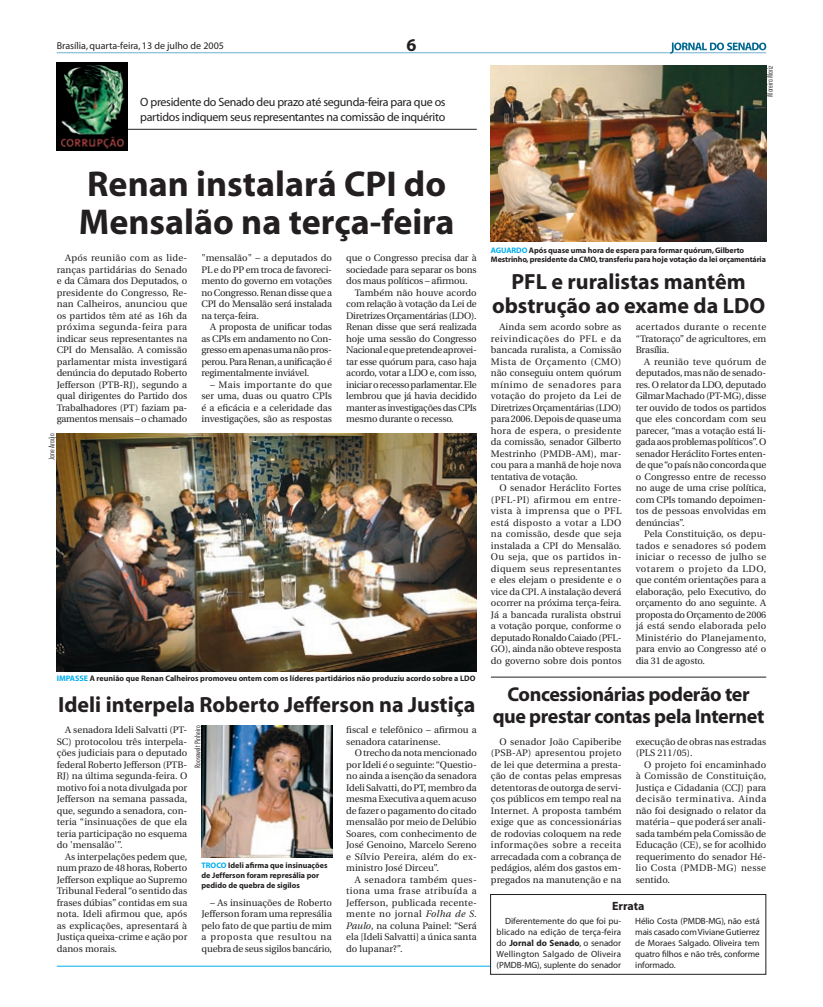
<style>
.page{position:relative;width:823px;height:1007px;background:#fff}
.page>*{position:absolute;margin:0;border:0;box-sizing:border-box;transform-origin:0 0}
.t1{font:700 36px/38px "Myriad";color:#231f20}
.t2{font:700 22px/24px "Myriad";color:#231f20;text-align:center}
.t3{font:700 20px/22px "Myriad";letter-spacing:-.02em;color:#231f20;text-align:center}
.t4{font:700 18px "Myriad";color:#231f20}
.t5{font:12px/14.4px "Myriad";letter-spacing:-.025em;color:#231f20}
.t6{font:700 12px "Myriad";color:#231f20}
.t7{font:10px "Myriad";color:#231f20}
.t8{font:9.5px/11.5px "Utopia";letter-spacing:-.01em;color:#231f20;text-align:justify}
.t9{font:9.5px "Utopia";letter-spacing:-.03em;color:#231f20}
.t10{font:9.5px "Utopia";letter-spacing:-.035em;color:#231f20}
.t11{font:9px/10.8px "Myriad";letter-spacing:-.01em;color:#231f20;text-align:justify}
.t12{font:700 8px/9.6px "Myriad";letter-spacing:-.005em;color:#231f20}
.t13{font:300 condensed 8px "Futura BT";color:#231f20}
.s1{color:#00aeef}
.s2{font-style:italic}
.s3{font-weight:700}
</style>
<div class="page">
<svg style="left:57px;top:43px;width:708px;height:11px"></svg>
<hr style="left:57px;top:965px;width:708px;height:1px;background:#00aeef">
<hr style="left:123px;top:129px;width:353px;height:1px;background:#231f20">
<img style="left:57px;top:62px;width:71px;height:88px">
<div style="left:490px;top:894px;width:275px;height:80px;background:#fff"></div>
<div style="left:490px;top:894px;width:275px;height:80px;border:1px solid #231f20"></div>
<img style="left:57px;top:434px;width:419px;height:237px">
<img style="left:202px;top:725px;width:130px;height:132px">
<img style="left:490px;top:66px;width:275px;height:176px">
<hr style="left:490px;top:676px;width:275px;height:1px;background:#231f20">
<p class="t7" style="left:57px;top:41px;width:168px">Brasília, quarta-feira, 13 de julho de 2005</p>
<h3 class="t4" style="left:406px;top:36px;width:11px">6</h3>
<p class="t5" style="left:140px;top:95px;width:307px">O presidente do Senado deu prazo até segunda-feira para que os partidos indiquem seus representantes na comissão de inquérito</p>
<p class="t13" style="left:764px;top:96px;width:32px;rotate:-90deg">Moreira Mariz</p>
<h1 class="t1" style="left:79px;top:166px;width:377px">Renan instalará CPI do<br>Mensalão na terça-feira</h1>
<p class="t8" style="left:57px;top:252px;width:132px;text-indent:9px">Após reunião com as lide&shy;ranças partidárias do Senado e da Câmara dos Deputados, o presidente do Congresso, Re&shy;nan Calheiros, anunciou que os partidos têm até as 16h da próxima segunda-feira para indicar seus representantes na CPI do Mensalão. A comissão parlamentar mista investigará denúncia do deputado Roberto Jefferson (PTB-RJ), segundo a qual dirigentes do Partido dos Trabalhadores (PT) faziam pa&shy;gamentos mensais – o chamado</p>
<p class="t8" style="left:201px;top:252px;width:132px">"mensalão" – a deputados do PL e do PP em troca de favoreci&shy;mento do governo em votações no Congresso. Renan disse que a CPI do Mensalão será instalada na terça-feira.</p>
<p class="t8" style="left:201px;top:321px;width:132px;text-indent:9px">A proposta de unificar todas as CPIs em andamento no Con&shy;gresso em apenas uma não pros&shy;perou. Para Renan, a unificação é regimentalmente inviável.</p>
<p class="t8" style="left:201px;top:379px;width:132px;text-indent:9px">– Mais importante do que ser uma, duas ou quatro CPIs é a eficácia e a celeridade das investigações, são as respostas</p>
<p class="t13" style="left:47px;top:459px;width:28px;rotate:-90deg">Jane Araújo</p>
<p class="t8" style="left:346px;top:252px;width:132px">que o Congresso precisa dar à</p>
<p class="t8" style="left:346px;top:264px;width:132px">sociedade para separar os bons</p>
<p class="t8" style="left:346px;top:275px;width:123px">dos maus políticos – afirmou.</p>
<p class="t8" style="left:354px;top:287px;width:123px">Também não houve acordo</p>
<p class="t8" style="left:346px;top:298px;width:132px">com relação à votação da Lei de</p>
<p class="t9" style="left:346px;top:310px;width:132px">Diretrizes Orçamentárias (LDO).</p>
<p class="t8" style="left:346px;top:321px;width:132px">Renan disse que será realizada</p>
<p class="t8" style="left:346px;top:333px;width:132px">hoje uma sessão do Congresso</p>
<p class="t10" style="left:346px;top:345px;width:132px">Nacional e que pretende aprovei-</p>
<p class="t8" style="left:346px;top:356px;width:132px">tar esse quórum para, caso haja</p>
<p class="t8" style="left:346px;top:367px;width:132px">acordo, votar a LDO e, com isso,</p>
<p class="t9" style="left:346px;top:379px;width:132px">iniciar o recesso parlamentar. Ele</p>
<p class="t8" style="left:346px;top:390px;width:132px">lembrou que já havia decidido</p>
<p class="t9" style="left:346px;top:402px;width:132px">manter as investigações das CPIs</p>
<p class="t8" style="left:346px;top:413px;width:109px">mesmo durante o recesso.</p>
<p class="t12" style="left:57px;top:674px;width:420px"><span class="s1">IMPASSE</span> A reunião que Renan Calheiros promoveu ontem com os líderes partidários não produziu acordo sobre a LDO</p>
<h2 class="t2" style="left:58px;top:693px;width:418px">Ideli interpela Roberto Jefferson na Justiça</h2>
<p class="t8" style="left:57px;top:724px;width:132px;text-indent:9px">A senadora Ideli Salvatti (PT-SC) protocolou três interpela&shy;ções judiciais para o deputado federal Roberto Jefferson (PTB-RJ) na última segunda-feira. O motivo foi a nota divulgada por Jefferson na semana passada, que, segundo a senadora, con&shy;teria “insinuações de que ela teria participação no esquema do 'mensalão'”.</p>
<p class="t8" style="left:57px;top:850px;width:132px;text-indent:9px">As interpelações pedem que, num prazo de 48 horas, Roberto Jefferson explique ao Supremo Tribunal Federal “o sentido das frases dúbias” contidas em sua nota. Ideli afirmou que, após as explicações, apresentará à Justiça queixa-crime e ação por danos morais.</p>
<p class="t13" style="left:193px;top:767px;width:44px;rotate:-90deg">Roosewelt Pinheiro</p>
<p class="t12" style="left:201px;top:861px;width:127px"><span class="s1">TROCO</span> Ideli afirma que insinuações de Jefferson foram represália por pedido de quebra de sigilos</p>
<p class="t8" style="left:201px;top:896px;width:132px;text-indent:9px">– As insinuações de Roberto Jefferson foram uma represália pelo fato de que partiu de mim a proposta que resultou na quebra de seus sigilos bancário,</p>
<p class="t8" style="left:346px;top:724px;width:132px">fiscal e telefônico – afirmou a senadora catarinense.</p>
<p class="t8" style="left:346px;top:747px;width:132px;text-indent:9px">O trecho da nota mencionado por Ideli é o seguinte: “Questio&shy;no ainda a isenção da senadora Ideli Salvatti, do PT, membro da mesma Executiva a quem acuso de fazer o pagamento do citado mensalão por meio de Delúbio Soares, com conhecimento de José Genoino, Marcelo Sereno e Sílvio Pereira, além do ex&shy;ministro José Dirceu”.</p>
<p class="t8" style="left:346px;top:873px;width:132px;text-indent:9px">A senadora também ques&shy;tiona uma frase atribuída a Jefferson, publicada recente&shy;mente no jornal <span class="s2">Folha de S.<br>Paulo</span>, na coluna Painel: “Será ela [Ideli Salvatti] a única santa do lupanar?”.</p>
<p class="t12" style="left:490px;top:245px;width:276px"><span class="s1">AGUARDO</span> Após quase uma hora de espera para formar quórum, Gilberto<br>Mestrinho, presidente da CMO, transferiu para hoje votação da lei orçamentária</p>
<h2 class="t2" style="left:491px;top:270px;width:274px">PFL e ruralistas mantêm obstrução ao exame da LDO</h2>
<p class="t8" style="left:490px;top:321px;width:132px;text-indent:9px">Ainda sem acordo sobre as reivindicações do PFL e da bancada ruralista, a Comissão Mista de Orçamento (CMO) não conseguiu ontem quórum mínimo de senadores para votação do projeto da Lei de Diretrizes Orçamentárias (LDO) para 2006. Depois de quase uma hora de espera, o presidente da comissão, senador Gilberto Mestrinho (PMDB-AM), mar&shy;cou para a manhã de hoje nova tentativa de votação.</p>
<p class="t8" style="left:490px;top:482px;width:132px;text-indent:9px">O senador Heráclito Fortes (PFL-PI) afirmou em entre&shy;vista à imprensa que o PFL está disposto a votar a LDO na comissão, desde que seja instalada a CPI do Mensalão.<br>Ou seja, que os partidos in&shy;diquem seus representantes e eles elejam o presidente e o vice da CPI. A instalação deverá ocorrer na próxima terça-feira.<br>Já a bancada ruralista obstrui a votação porque, conforme o deputado Ronaldo Caiado (PFL-GO), ainda não obteve resposta do governo sobre dois pontos</p>
<p class="t8" style="left:635px;top:321px;width:132px">acertados durante o recente “Tratoraço” de agricultores, em Brasília.</p>
<p class="t8" style="left:635px;top:356px;width:132px;text-indent:9px">A reunião teve quórum de deputados, mas não de senado&shy;res. O relator da LDO, deputado Gilmar Machado (PT-MG), disse ter ouvido de todos os partidos que eles concordam com seu parecer, “mas a votação está li&shy;gada aos problemas políticos”. O senador Heráclito Fortes enten&shy;de que “o país não concorda que o Congresso entre de recesso no auge de uma crise política, com CPIs tomando depoimen&shy;tos de pessoas envolvidas em denúncias”.</p>
<p class="t8" style="left:635px;top:528px;width:132px;text-indent:9px">Pela Constituição, os depu&shy;tados e senadores só podem iniciar o recesso de julho se votarem o projeto da LDO, que contém orientações para a elaboração, pelo Executivo, do orçamento do ano seguinte. A proposta do Orçamento de 2006 já está sendo elaborada pelo Ministério do Planejamento, para envio ao Congresso até o dia 31 de agosto.</p>
<h3 class="t3" style="left:492px;top:684px;width:273px">Concessionárias poderão ter que prestar contas pela Internet</h3>
<p class="t8" style="left:490px;top:735px;width:132px;text-indent:9px">O senador João Capiberibe (PSB-AP) apresentou projeto de lei que determina a presta&shy;ção de contas pelas empresas detentoras de outorga de servi&shy;ços públicos em tempo real na Internet. A proposta também exige que as concessionárias de rodovias coloquem na rede informações sobre a receita arrecadada com a cobrança de pedágios, além dos gastos em&shy;pregados na manutenção e na</p>
<p class="t8" style="left:635px;top:735px;width:132px">execução de obras nas estradas (PLS 211/05).</p>
<p class="t8" style="left:635px;top:758px;width:132px;text-indent:9px">O projeto foi encaminhado à Comissão de Constituição, Justiça e Cidadania (CCJ) para decisão terminativa. Ainda não foi designado o relator da matéria – que poderá ser anali&shy;sada também pela Comissão de Educação (CE), se for acolhido requerimento do senador Hé&shy;lio Costa (PMDB-MG) nesse sentido.</p>
<p class="t6" style="left:612px;top:900px;width:34px">Errata</p>
<p class="t11" style="left:496px;top:916px;width:126px;text-indent:9px">Diferentemente do que foi pu&shy;blicado na edição de terça-feira do <span class="s3">Jornal do Senado</span>, o senador Wellington Salgado de Oliveira (PMDB-MG), suplente do senador</p>
<p class="t11" style="left:635px;top:916px;width:126px">Hélio Costa (PMDB-MG), não está mais casado com Viviane Gutierrez de Moraes Salgado. Oliveira tem quatro filhos e não três, conforme informado.</p>
</div>
